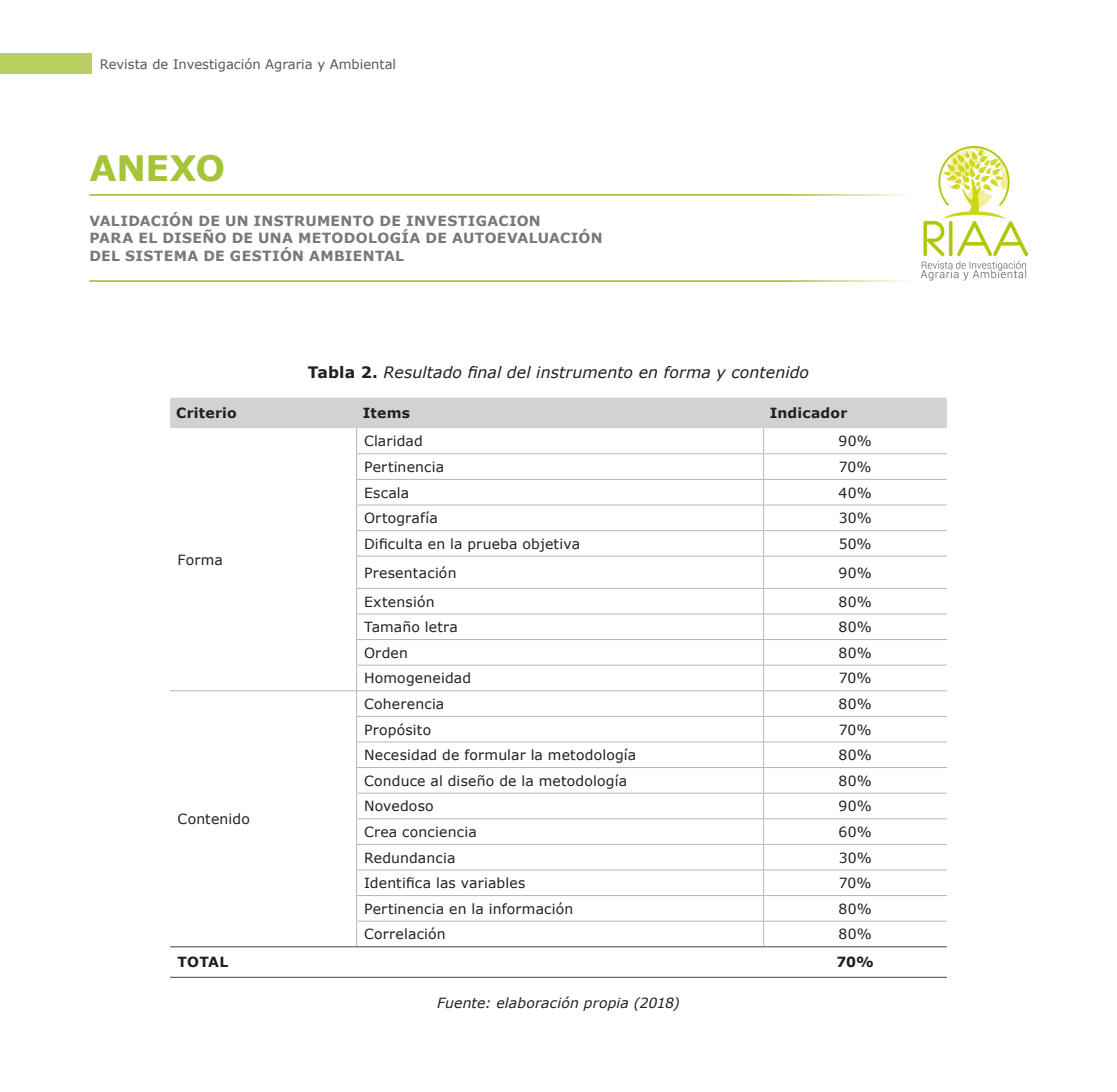
<style>
.page{position:relative;width:1117px;height:1092px;background:#fff}
.page>*{position:absolute;margin:0;border:0;box-sizing:border-box;transform-origin:0 0}
.Titulo_TABLA_y_FIGUR{font:700 35px "Verdana";letter-spacing:-.01em;color:#a6c439}
.Encabezado_tabla{font:italic 15.75px "Verdana";letter-spacing:.005em;color:#231f20}
.Texto_TABLA{font:14px "Verdana";letter-spacing:.015em;color:#231f20}
._1_TITULO_español{font:700 14px/17.5px "Verdana";letter-spacing:.025em;color:#76787b}
.Texto_TABLA-2{font:700 14px "Verdana";letter-spacing:.015em;color:#231f20}
.Fuente{font:italic 14px "Verdana";letter-spacing:.01em;color:#231f20}
.t1{font:13.12px "Verdana";color:#57585a}
.s1{font-weight:700;font-style:normal}
</style>
<div class="page">
<hr style="left:356px;top:556px;width:407px;height:1px;background:#b4b5b8">
<hr style="left:763px;top:556px;width:183px;height:1px;background:#b4b5b8">
<hr style="left:356px;top:588px;width:407px;height:1px;background:#b4b5b8">
<hr style="left:763px;top:588px;width:183px;height:1px;background:#b4b5b8">
<hr style="left:356px;top:613px;width:407px;height:1px;background:#b4b5b8">
<hr style="left:763px;top:613px;width:183px;height:1px;background:#b4b5b8">
<hr style="left:356px;top:639px;width:407px;height:1px;background:#b4b5b8">
<hr style="left:763px;top:639px;width:183px;height:1px;background:#b4b5b8">
<hr style="left:356px;top:664px;width:407px;height:1px;background:#b4b5b8">
<hr style="left:763px;top:664px;width:183px;height:1px;background:#b4b5b8">
<hr style="left:170px;top:690px;width:186px;height:1px;background:#b4b5b8">
<hr style="left:356px;top:690px;width:407px;height:1px;background:#b4b5b8">
<hr style="left:763px;top:690px;width:183px;height:1px;background:#b4b5b8">
<hr style="left:763px;top:716px;width:183px;height:1px;background:#b4b5b8">
<hr style="left:356px;top:741px;width:407px;height:1px;background:#b4b5b8">
<hr style="left:763px;top:741px;width:183px;height:1px;background:#b4b5b8">
<hr style="left:356px;top:767px;width:407px;height:1px;background:#b4b5b8">
<hr style="left:763px;top:767px;width:183px;height:1px;background:#b4b5b8">
<hr style="left:356px;top:792px;width:407px;height:1px;background:#b4b5b8">
<hr style="left:763px;top:792px;width:183px;height:1px;background:#b4b5b8">
<hr style="left:356px;top:818px;width:407px;height:1px;background:#b4b5b8">
<hr style="left:763px;top:818px;width:183px;height:1px;background:#b4b5b8">
<hr style="left:356px;top:844px;width:407px;height:1px;background:#b4b5b8">
<hr style="left:763px;top:844px;width:183px;height:1px;background:#b4b5b8">
<hr style="left:356px;top:869px;width:407px;height:1px;background:#b4b5b8">
<hr style="left:763px;top:869px;width:183px;height:1px;background:#b4b5b8">
<hr style="left:356px;top:895px;width:407px;height:1px;background:#b4b5b8">
<hr style="left:763px;top:895px;width:183px;height:1px;background:#b4b5b8">
<svg style="left:170px;top:397px;width:776px;height:159px"></svg>
<hr style="left:356px;top:556px;width:1px;height:32px;background:#b4b5b8">
<hr style="left:763px;top:556px;width:1px;height:32px;background:#b4b5b8">
<svg style="left:356px;top:588px;width:1px;height:358px"></svg>
<svg style="left:763px;top:588px;width:1px;height:358px"></svg>
<hr style="left:356px;top:716px;width:407px;height:1px;background:#b4b5b8">
<hr style="left:356px;top:920px;width:407px;height:1px;background:#b4b5b8">
<hr style="left:763px;top:920px;width:183px;height:1px;background:#b4b5b8">
<hr style="left:170px;top:946px;width:186px;height:1px;background:#57585a">
<hr style="left:356px;top:946px;width:407px;height:1px;background:#57585a">
<hr style="left:763px;top:946px;width:183px;height:1px;background:#57585a">
<hr style="left:170px;top:976px;width:186px;height:1px;background:#57585a">
<hr style="left:356px;top:976px;width:407px;height:1px;background:#57585a">
<hr style="left:763px;top:976px;width:183px;height:1px;background:#57585a">
<hr style="left:89px;top:194px;width:871px;height:2px;background:#a6c439">
<hr style="left:89px;top:280px;width:871px;height:2px;background:#a6c439">
<img style="left:920px;top:147px;width:107px;height:133px">
<div style="left:0;top:53px;width:91px;height:21px;background:#b7cf60"></div>
<p class="t1" style="left:100px;top:55px;width:298px">Revista de Investigación Agraria y Ambiental</p>
<p class="Titulo_TABLA_y_FIGUR" style="left:89px;top:143px;width:137px">ANEXO</p>
<p class="_1_TITULO_español" style="left:89px;top:212px;width:514px">VALIDACIÓN DE UN INSTRUMENTO DE INVESTIGACION<br>PARA EL DISEÑO DE UNA METODOLOGÍA DE AUTOEVALUACIÓN<br>DEL SISTEMA DE GESTIÓN AMBIENTAL</p>
<p class="Encabezado_tabla" style="left:308px;top:361px;width:503px"><span class="s1">Tabla 2.</span> Resultado final del instrumento en forma y contenido</p>
<p class="Texto_TABLA-2" style="left:176px;top:403px;width:62px">Criterio</p>
<p class="Texto_TABLA-2" style="left:362px;top:403px;width:49px">Items</p>
<p class="Texto_TABLA-2" style="left:769px;top:403px;width:79px">Indicador</p>
<p class="Texto_TABLA" style="left:177px;top:550px;width:47px">Forma</p>
<p class="Texto_TABLA" style="left:177px;top:809px;width:74px">Contenido</p>
<p class="Texto_TABLA" style="left:364px;top:431px;width:60px">Claridad</p>
<p class="Texto_TABLA" style="left:838px;top:431px;width:35px">90%</p>
<p class="Texto_TABLA" style="left:364px;top:457px;width:82px">Pertinencia</p>
<p class="Texto_TABLA" style="left:838px;top:457px;width:34px">70%</p>
<p class="Texto_TABLA" style="left:364px;top:483px;width:47px">Escala</p>
<p class="Texto_TABLA" style="left:838px;top:483px;width:35px">40%</p>
<p class="Texto_TABLA" style="left:364px;top:508px;width:75px">Ortografía</p>
<p class="Texto_TABLA" style="left:838px;top:508px;width:35px">30%</p>
<p class="Texto_TABLA" style="left:364px;top:534px;width:217px">Dificulta en la prueba objetiva</p>
<p class="Texto_TABLA" style="left:838px;top:534px;width:35px">50%</p>
<p class="Texto_TABLA" style="left:364px;top:563px;width:94px">Presentación</p>
<p class="Texto_TABLA" style="left:838px;top:563px;width:35px">90%</p>
<p class="Texto_TABLA" style="left:364px;top:591px;width:72px">Extensión</p>
<p class="Texto_TABLA" style="left:838px;top:591px;width:35px">80%</p>
<p class="Texto_TABLA" style="left:364px;top:617px;width:95px">Tamaño letra</p>
<p class="Texto_TABLA" style="left:838px;top:617px;width:35px">80%</p>
<p class="Texto_TABLA" style="left:364px;top:643px;width:45px">Orden</p>
<p class="Texto_TABLA" style="left:838px;top:643px;width:35px">80%</p>
<p class="Texto_TABLA" style="left:364px;top:668px;width:109px">Homogeneidad</p>
<p class="Texto_TABLA" style="left:838px;top:668px;width:34px">70%</p>
<p class="Texto_TABLA" style="left:364px;top:694px;width:82px">Coherencia</p>
<p class="Texto_TABLA" style="left:838px;top:694px;width:35px">80%</p>
<p class="Texto_TABLA" style="left:364px;top:719px;width:69px">Propósito</p>
<p class="Texto_TABLA" style="left:838px;top:719px;width:34px">70%</p>
<p class="Texto_TABLA" style="left:364px;top:745px;width:273px">Necesidad de formular la metodología</p>
<p class="Texto_TABLA" style="left:838px;top:745px;width:35px">80%</p>
<p class="Texto_TABLA" style="left:364px;top:771px;width:264px">Conduce al diseño de la metodología</p>
<p class="Texto_TABLA" style="left:838px;top:771px;width:35px">80%</p>
<p class="Texto_TABLA" style="left:364px;top:796px;width:71px">Novedoso</p>
<p class="Texto_TABLA" style="left:838px;top:796px;width:35px">90%</p>
<p class="Texto_TABLA" style="left:364px;top:822px;width:114px">Crea conciencia</p>
<p class="Texto_TABLA" style="left:838px;top:822px;width:35px">60%</p>
<p class="Texto_TABLA" style="left:364px;top:847px;width:93px">Redundancia</p>
<p class="Texto_TABLA" style="left:838px;top:847px;width:35px">30%</p>
<p class="Texto_TABLA" style="left:364px;top:873px;width:163px">Identifica las variables</p>
<p class="Texto_TABLA" style="left:838px;top:873px;width:34px">70%</p>
<p class="Texto_TABLA" style="left:364px;top:898px;width:211px">Pertinencia en la información</p>
<p class="Texto_TABLA" style="left:838px;top:898px;width:35px">80%</p>
<p class="Texto_TABLA" style="left:364px;top:924px;width:83px">Correlación</p>
<p class="Texto_TABLA" style="left:838px;top:924px;width:35px">80%</p>
<p class="Texto_TABLA-2" style="left:177px;top:952px;width:52px">TOTAL</p>
<p class="Texto_TABLA-2" style="left:836px;top:952px;width:39px">70%</p>
<p class="Fuente" style="left:437px;top:992px;width:244px">Fuente: elaboración propia (2018)</p>
</div>
